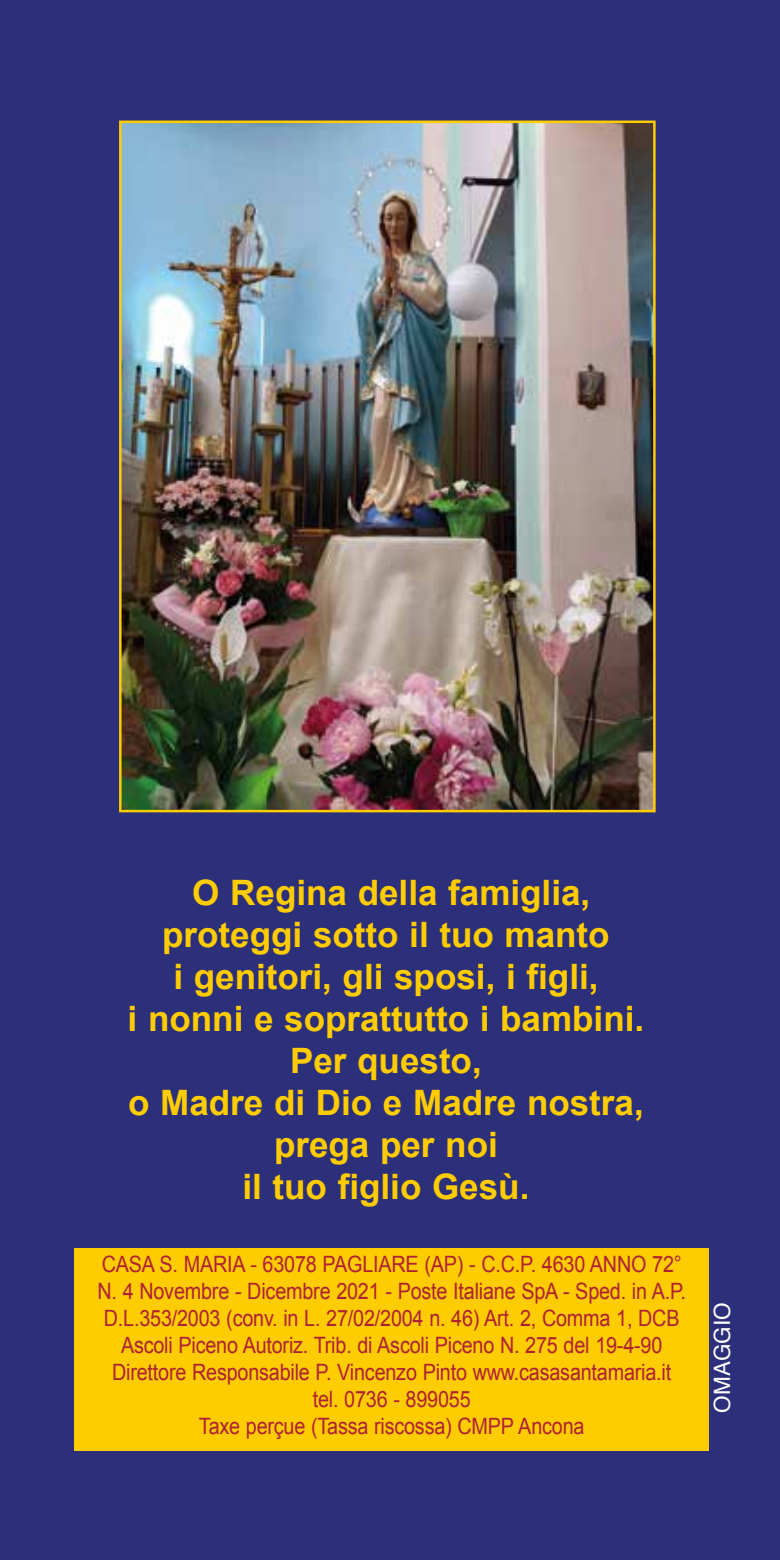
<style>
.page{position:relative;width:780px;height:1560px;background:#fff}
.page>*{position:absolute;margin:0;border:0;box-sizing:border-box;transform-origin:0 0}
.t1{font:700 35px/42px "Arial";color:#fc0;text-align:center}
.t2{font:22.5px/27px "Arial";letter-spacing:-.01em;color:#ae2135;text-align:center;scale:.88 1}
.t3{font:22.5px "Helvetica";color:#fff}
</style>
<div class="page">
<div style="left:0;top:0;width:780px;height:1559px;background:#2c2f79"></div>
<img style="left:122px;top:123px;width:530px;height:686px">
<div style="left:74px;top:1247px;width:635px;height:203px;background:#fc0"></div>
<h1 class="t1" style="left:128px;top:872px;width:518px">O Regina della famiglia, proteggi sotto il tuo manto<br>i genitori, gli sposi, i figli,<br>i nonni e soprattutto i bambini.<br>Per questo,<br>o Madre di Dio e Madre nostra, prega per noi<br>il tuo figlio Gesù.</h1>
<p class="t2" style="left:97px;top:1250px;width:670px">CASA S. MARIA - 63078 PAGLIARE (AP) - C.C.P. 4630 ANNO 72° N. 4 Novembre - Dicembre 2021 - Poste Italiane SpA - Sped. in A.P.<br>D.L.353/2003 (conv. in L. 27/02/2004 n. 46) Art. 2, Comma 1, DCB Ascoli Piceno Autoriz. Trib. di Ascoli Piceno N. 275 del 19-4-90<br>Direttore Responsabile P. Vincenzo Pinto www.casasantamaria.it tel. 0736 - 899055<br>Taxe perçue (Tassa riscossa) CMPP Ancona</p>
<p class="t3" style="left:705px;top:1412px;width:112px;rotate:-90deg">OMAGGIO</p>
</div>
